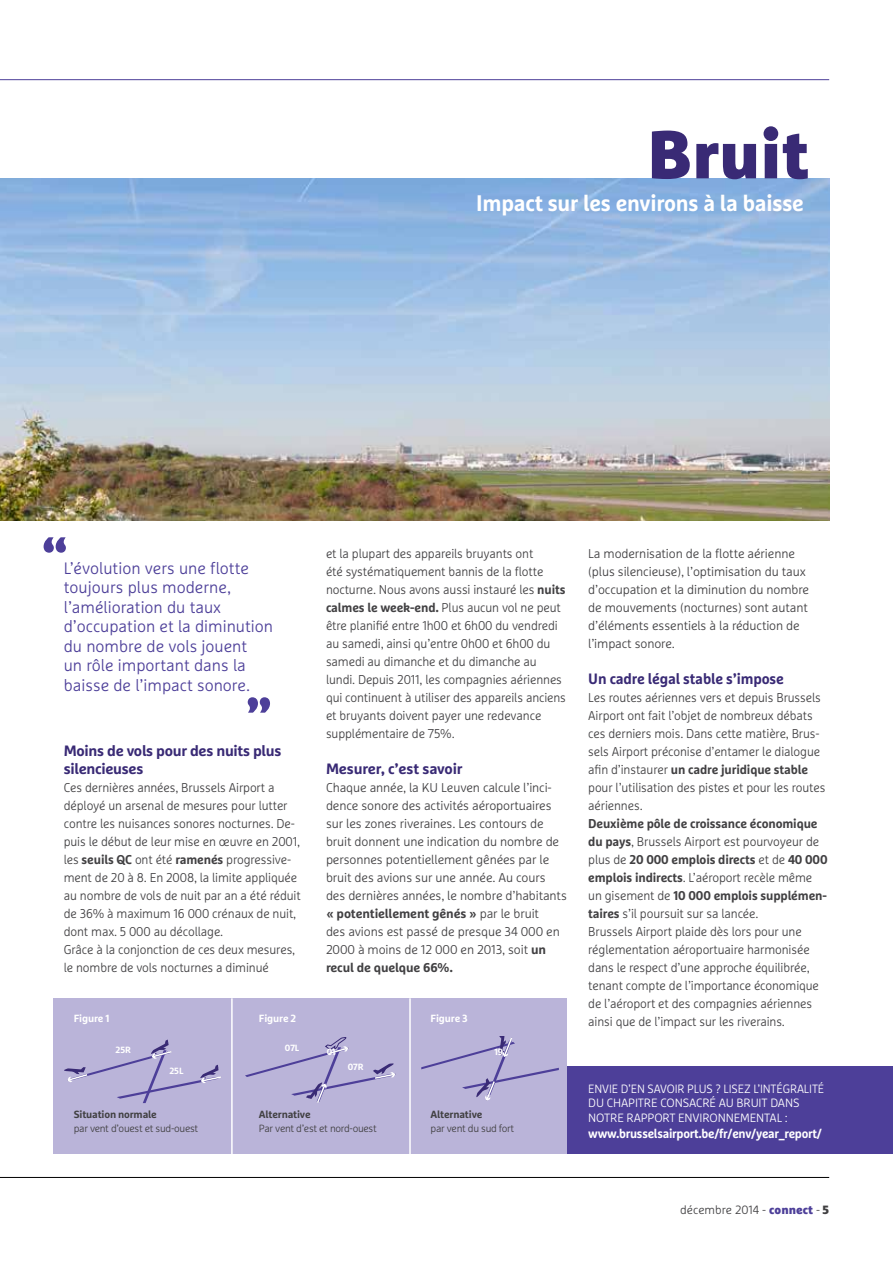
<style>
.page{position:relative;width:893px;height:1263px;background:#fff}
.page>*{position:absolute;margin:0;border:0;box-sizing:border-box;transform-origin:0 0}
.t1{font:900 67.5px "Marselis Pro";color:#392a75}
.t2{font:700 22.5px "Marselis Pro";letter-spacing:-.01em;color:#fff;scale:.96 1}
.t3{font:300 16.5px/19.5px "Marselis Pro";color:#4d3f99}
.t4{font:700 15px/18px "Marselis Pro";letter-spacing:-.02em;color:#392a75}
.t5{font:700 15px "Marselis Pro";letter-spacing:-.02em;color:#392a75;scale:.96 1}
.t6{font:300 12.75px/18px "Marselis Pro";letter-spacing:-.01em;color:#414042}
.t7{font:700 12.75px "Marselis Pro";letter-spacing:-.02em;color:#fff;scale:.94 1}
.t8{font:300 12px/14.9px "Marselis Pro";letter-spacing:-.01em;color:#fff}
.t9{font:300 12px "Marselis Pro";color:#414042}
.t10{font:300 10.35px "Marselis Pro";letter-spacing:-.03em;color:#414042}
.t11{font:700 10.35px "Marselis Pro";letter-spacing:-.015em;color:#414042}
.t12{font:700 10.35px "Marselis Pro";letter-spacing:-.015em;color:#fff}
.t13{font:700 9px "Marselis Pro";letter-spacing:-.005em;color:#fff}
.s1{font-weight:700}
.s2{font-weight:900;color:#4d3f99}
.s3{font-weight:900}
</style>
<div class="page">
<div style="left:561px;top:1066px;width:332px;height:87px;background:#4d3f99"></div>
<hr style="left:0;top:79px;width:829px;height:1px;background:#4d3f99">
<img style="left:0;top:179px;width:829px;height:342px">
<hr style="left:0;top:1177px;width:829px;height:1px;background:#000">
<div style="left:53px;top:998px;width:513px;height:155px;background:#bab4d9"></div>
<svg style="left:44px;top:537px;width:22px;height:16px"></svg>
<svg style="left:248px;top:697px;width:22px;height:16px"></svg>
<svg style="left:64px;top:1039px;width:157px;height:64px"></svg>
<svg style="left:245px;top:1037px;width:150px;height:66px"></svg>
<svg style="left:421px;top:1036px;width:138px;height:65px"></svg>
<hr style="left:231px;top:998px;width:2px;height:159px;background:#fff">
<hr style="left:409px;top:998px;width:2px;height:159px;background:#fff">
<h1 class="t1" style="left:647px;top:111px;width:163px">Bruit</h1>
<h2 class="t2" style="left:476px;top:189px;width:343px">Impact sur les environs à la baisse</h2>
<p class="t3" style="left:64px;top:558px;width:211px">L’évolution vers une flotte toujours plus moderne, l’amélioration du taux d’occupation et la diminution du nombre de vols jouent<br>un rôle important dans la baisse de l’impact sonore.</p>
<p class="t4" style="left:64px;top:741px;width:219px">Moins de vols pour des nuits plus silencieuses</p>
<p class="t6" style="left:64px;top:778px;width:238px">Ces dernières années, Brussels Airport a déployé un arsenal de mesures pour lutter contre les nuisances sonores nocturnes. De&shy;puis le début de leur mise en œuvre en 2001, les <span class="s1">seuils QC</span> ont été <span class="s1">ramenés</span> progressive&shy;ment de 20 à 8. En 2008, la limite appliquée au nombre de vols de nuit par an a été réduit de 36% à maximum 16 000 crénaux de nuit, dont max. 5 000 au décollage.<br>Grâce à la conjonction de ces deux mesures, le nombre de vols nocturnes a diminué</p>
<p class="t6" style="left:326px;top:544px;width:242px">et la plupart des appareils bruyants ont<br>été systématiquement bannis de la flotte nocturne. Nous avons aussi instauré les <span class="s1">nuits calmes le week-end.</span> Plus aucun vol ne peut être planifié entre 1h00 et 6h00 du vendredi au samedi, ainsi qu’entre 0h00 et 6h00 du samedi au dimanche et du dimanche au lundi. Depuis 2011, les compagnies aériennes qui continuent à utiliser des appareils anciens et bruyants doivent payer une redevance supplémentaire de 75%.</p>
<p class="t4" style="left:326px;top:759px;width:138px">Mesurer, c’est savoir</p>
<p class="t6" style="left:326px;top:778px;width:242px">Chaque année, la KU Leuven calcule l’inci&shy;dence sonore des activités aéroportuaires sur les zones riveraines. Les contours de bruit donnent une indication du nombre de personnes potentiellement gênées par le bruit des avions sur une année. Au cours des dernières années, le nombre d’habitants <span class="s1">« potentiellement gênés »</span> par le bruit<br>des avions est passé de presque 34 000 en 2000 à moins de 12 000 en 2013, soit <span class="s1">un recul de quelque 66%.</span></p>
<p class="t12" style="left:74px;top:1012px;width:37px">Figure 1</p>
<p class="t12" style="left:259px;top:1012px;width:39px">Figure 2</p>
<p class="t12" style="left:431px;top:1012px;width:39px">Figure 3</p>
<p class="t13" style="left:116px;top:1044px;width:17px">25R</p>
<p class="t13" style="left:285px;top:1042px;width:16px">07L</p>
<p class="t13" style="left:169px;top:1065px;width:15px">25L</p>
<p class="t13" style="left:327px;top:1046px;width:11px">01</p>
<p class="t13" style="left:494px;top:1046px;width:10px">19</p>
<p class="t13" style="left:348px;top:1061px;width:17px">07R</p>
<p class="t11" style="left:74px;top:1108px;width:85px">Situation normale</p>
<p class="t10" style="left:74px;top:1122px;width:126px">par vent d’ouest et sud-ouest</p>
<p class="t11" style="left:259px;top:1108px;width:53px">Alternative</p>
<p class="t10" style="left:259px;top:1122px;width:119px">Par vent d’est et nord-ouest</p>
<p class="t11" style="left:431px;top:1108px;width:53px">Alternative</p>
<p class="t10" style="left:431px;top:1122px;width:85px">par vent du sud fort</p>
<p class="t6" style="left:588px;top:544px;width:222px">La modernisation de la flotte aérienne (plus silencieuse), l’optimisation du taux d’occupation et la diminution du nombre de mouvements (nocturnes) sont autant d’éléments essentiels à la réduction de l’impact sonore.</p>
<p class="t5" style="left:588px;top:669px;width:205px">Un cadre légal stable s’impose</p>
<p class="t6" style="left:588px;top:688px;width:239px">Les routes aériennes vers et depuis Brussels Airport ont fait l’objet de nombreux débats ces derniers mois. Dans cette matière, Brus&shy;sels Airport préconise d’entamer le dialogue afin d’instaurer <span class="s1">un cadre juridique stable </span>pour l’utilisation des pistes et pour les routes aériennes.</p>
<p class="t6" style="left:588px;top:814px;width:241px"><span class="s1">Deuxième pôle de croissance économique du pays</span>, Brussels Airport est pourvoyeur de plus de <span class="s1">20 000 emplois directs</span> et de <span class="s1">40 000 emplois indirects</span>. L’aéroport recèle même un gisement de <span class="s1">10 000 emplois supplémen&shy;taires</span> s’il poursuit sur sa lancée.<br>Brussels Airport plaide dès lors pour une réglementation aéroportuaire harmonisée dans le respect d’une approche équilibrée, tenant compte de l’importance économique de l’aéroport et des compagnies aériennes ainsi que de l’impact sur les riverains.</p>
<p class="t8" style="left:588px;top:1081px;width:237px">ENVIE D’EN SAVOIR PLUS ? LISEZ L’INTÉGRALITÉ<br>DU CHAPITRE CONSACRÉ AU BRUIT DANS<br>NOTRE RAPPORT ENVIRONNEMENTAL :</p>
<p class="t7" style="left:588px;top:1125px;width:250px">www.brusselsairport.be/fr/env/year_report/</p>
<p class="t9" style="left:680px;top:1203px;width:150px">décembre 2014 - <span class="s2">connect</span> - <span class="s3">5</span></p>
</div>
